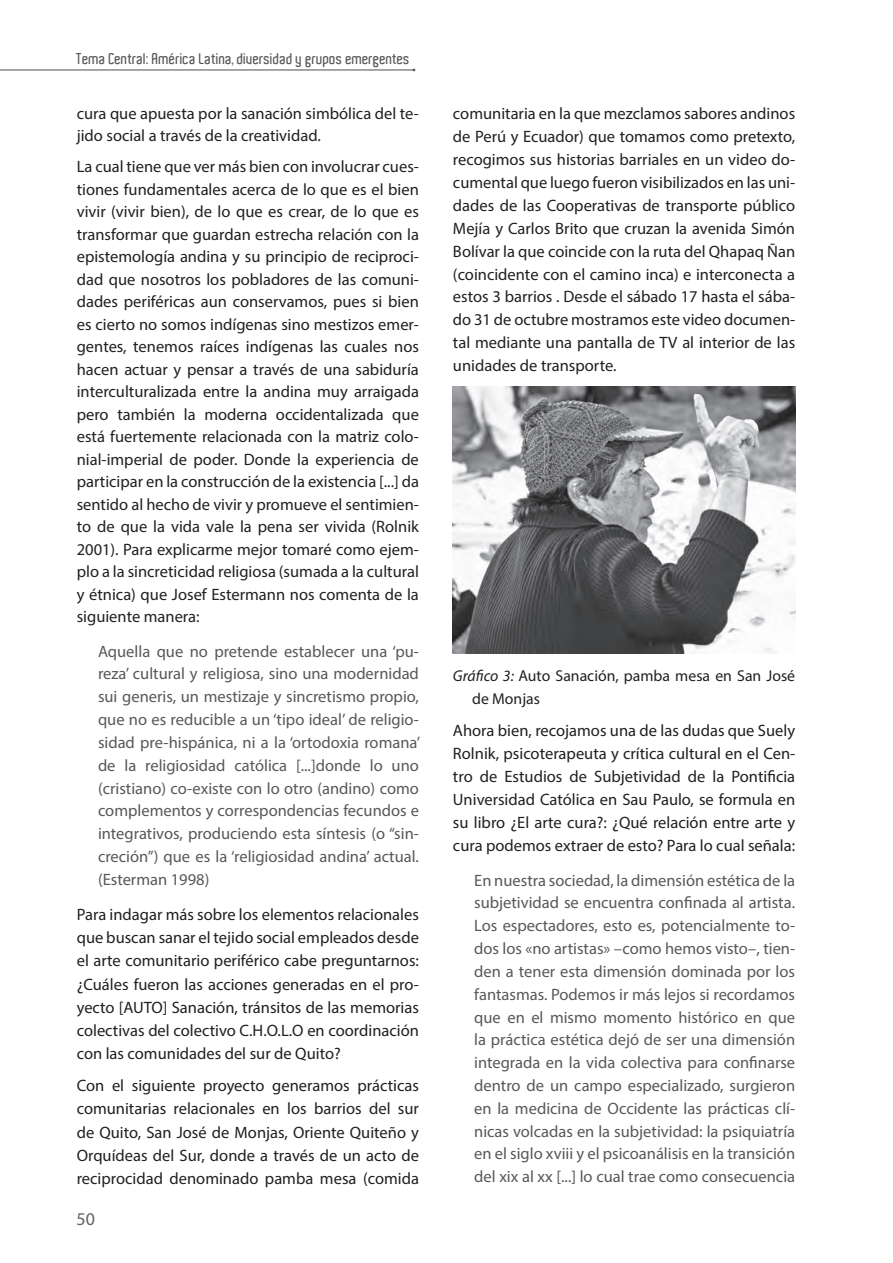
<style>
.page{position:relative;width:893px;height:1263px;background:#fff}
.page>*{position:absolute;margin:0;border:0;box-sizing:border-box;transform-origin:0 0}
.t1{font:18px "Myriad Pro";color:#616164}
.t2{font:16.5px/22.5px "Myriad Pro";color:#231f20;text-align:justify}
.t3{font:16.5px/22.8px "Myriad Pro";color:#57585a;text-align:justify}
.t4{font:15.75px/22.5px "Myriad Pro";color:#231f20}
.t5{font:600 15px "Aldo";color:#57585a}
.s1{font-style:italic}
</style>
<div class="page">
<hr style="left:0;top:70px;width:413px;height:1px;background:#231f20">
<img style="left:453px;top:386px;width:342px;height:267px">
<p class="t5" style="left:77px;top:50px;width:335px">Tema Central: América Latina, diversidad y grupos emergentes</p>
<p class="t2" style="left:77px;top:102px;width:344px">cura que apuesta por la sanación simbólica del te&shy;jido social a través de la creatividad.</p>
<p class="t2" style="left:77px;top:155px;width:344px">La cual tiene que ver más bien con involucrar cues&shy;tiones fundamentales acerca de lo que es el bien vivir (vivir bien), de lo que es crear, de lo que es transformar que guardan estrecha relación con la epistemología andina y su principio de reciproci&shy;dad que nosotros los pobladores de las comuni&shy;dades periféricas aun conservamos, pues si bien es cierto no somos indígenas sino mestizos emer&shy;gentes, tenemos raíces indígenas las cuales nos hacen actuar y pensar a través de una sabiduría interculturalizada entre la andina muy arraigada pero también la moderna occidentalizada que está fuertemente relacionada con la matriz colo&shy;nial-imperial de poder. Donde la experiencia de participar en la construcción de la existencia [...] da sentido al hecho de vivir y promueve el sentimien&shy;to de que la vida vale la pena ser vivida (Rolnik 2001). Para explicarme mejor tomaré como ejem&shy;plo a la sincreticidad religiosa (sumada a la cultural y étnica) que Josef Estermann nos comenta de la siguiente manera:</p>
<p class="t3" style="left:98px;top:639px;width:324px">Aquella que no pretende establecer una ‘pu&shy;reza’ cultural y religiosa, sino una modernidad sui generis, un mestizaje y sincretismo propio, que no es reducible a un ‘tipo ideal’ de religio&shy;sidad pre-hispánica, ni a la ‘ortodoxia romana’ de la religiosidad católica [...]donde lo uno (cristiano) co-existe con lo otro (andino) como complementos y correspondencias fecundos e integrativos, produciendo esta síntesis (o “sin&shy;creción”) que es la ‘religiosidad andina’ actual. (Esterman 1998)</p>
<p class="t2" style="left:77px;top:902px;width:344px;line-height:23.2px">Para indagar más sobre los elementos relacionales que buscan sanar el tejido social empleados desde el arte comunitario periférico cabe preguntarnos: ¿Cuáles fueron las acciones generadas en el pro&shy;yecto [AUTO] Sanación, tránsitos de las memorias colectivas del colectivo C.H.O.L.O en coordinación con las comunidades del sur de Quito?</p>
<p class="t2" style="left:77px;top:1074px;width:344px;line-height:23.2px">Con el siguiente proyecto generamos prácticas comunitarias relacionales en los barrios del sur de Quito, San José de Monjas, Oriente Quiteño y Orquídeas del Sur, donde a través de un acto de reciprocidad denominado pamba mesa (comida</p>
<p class="t1" style="left:77px;top:1208px;width:20px">50</p>
<p class="t2" style="left:453px;top:102px;width:344px;line-height:23px">comunitaria en la que mezclamos sabores andinos de Perú y Ecuador) que tomamos como pretexto, recogimos sus historias barriales en un video do&shy;cumental que luego fueron visibilizados en las uni&shy;dades de las Cooperativas de transporte público Mejía y Carlos Brito que cruzan la avenida Simón Bolívar la que coincide con la ruta del Qhapaq Ñan (coincidente con el camino inca) e interconecta a estos 3 barrios . Desde el sábado 17 hasta el sába&shy;do 31 de octubre mostramos este video documen&shy;tal mediante una pantalla de TV al interior de las unidades de transporte.</p>
<p class="t4" style="left:472px;top:664px;width:325px;text-indent:-19px"><span class="s1">Gráfico 3:</span> Auto Sanación, pamba mesa en San José de Monjas</p>
<p class="t2" style="left:453px;top:718px;width:344px;line-height:23.1px">Ahora bien, recojamos una de las dudas que Suely Rolnik, psicoterapeuta y crítica cultural en el Cen&shy;tro de Estudios de Subjetividad de la Pontificia Universidad Católica en Sau Paulo, se formula en su libro ¿El arte cura?: ¿Qué relación entre arte y cura podemos extraer de esto? Para lo cual señala:</p>
<p class="t3" style="left:474px;top:868px;width:322px">En nuestra sociedad, la dimensión estética de la subjetividad se encuentra confinada al artista.<br>Los espectadores, esto es, potencialmente to&shy;dos los «no artistas» –como hemos visto–, tien&shy;den a tener esta dimensión dominada por los fantasmas. Podemos ir más lejos si recordamos que en el mismo momento histórico en que la práctica estética dejó de ser una dimensión integrada en la vida colectiva para confinarse dentro de un campo especializado, surgieron en la medicina de Occidente las prácticas clí&shy;nicas volcadas en la subjetividad: la psiquiatría en el siglo xviii y el psicoanálisis en la transición del xix al xx [...] lo cual trae como consecuencia</p>
</div>
